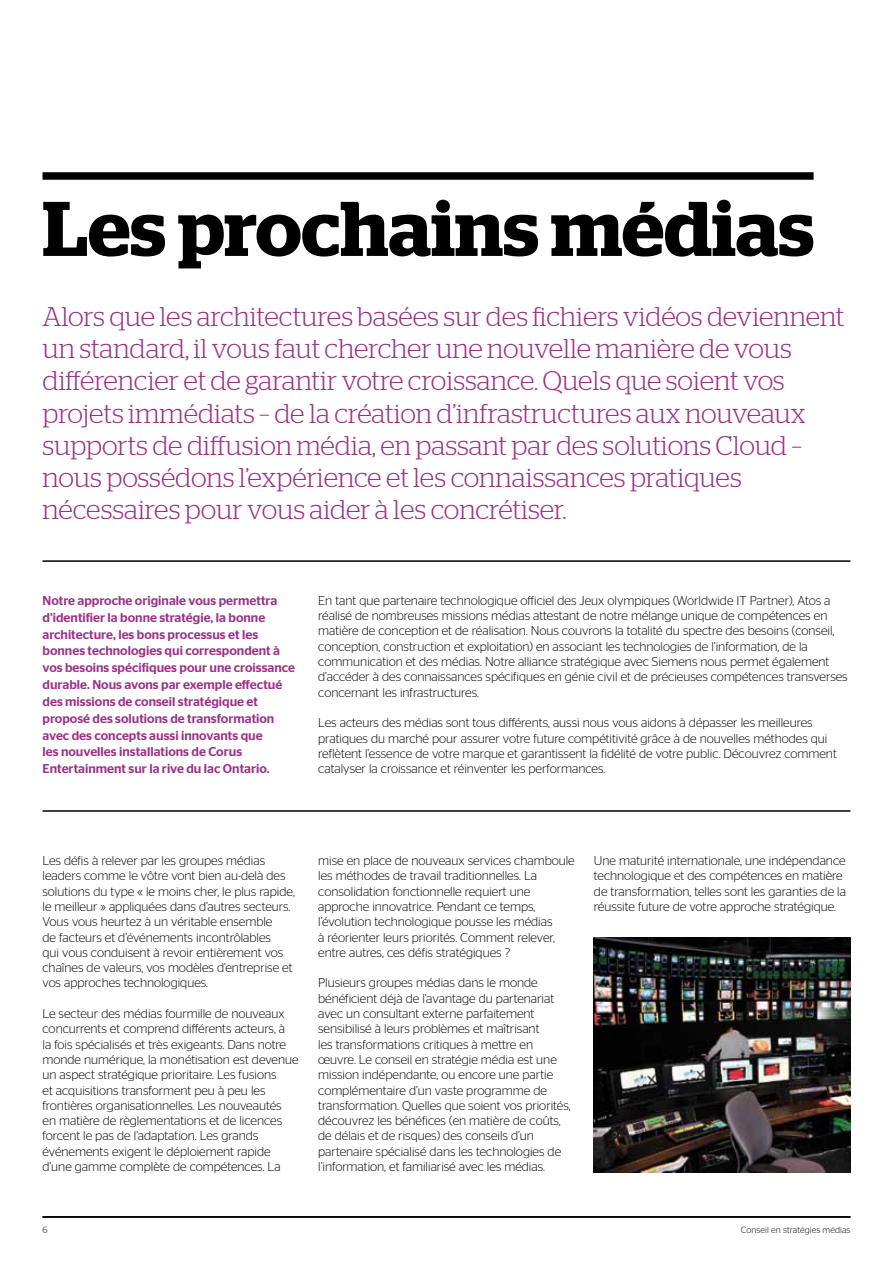
<style>
.page{position:relative;width:893px;height:1263px;background:#fff}
.page>*{position:absolute;margin:0;border:0;box-sizing:border-box;transform-origin:0 0}
.t1{font:600 77.25px "Stag";color:#000}
.t2{font:300 27px/32.2px "Stag";color:#9b3187}
.t3{font:300 12.75px/15.3px "Stag Sans";color:#000}
.t4{font:500 12.75px/16.8px "Stag Sans";color:#9b3187}
.t5{font:300 9px "Stag Sans";letter-spacing:.01em;color:#000}
</style>
<div class="page">
<div style="left:43px;top:172px;width:771px;height:8px;background:#000"></div>
<hr style="left:43px;top:560px;width:807px;height:2px;background:#000">
<hr style="left:43px;top:810px;width:807px;height:2px;background:#000">
<hr style="left:43px;top:1216px;width:807px;height:2px;background:#000">
<img style="left:594px;top:937px;width:256px;height:236px">
<h1 class="t1" style="left:43px;top:183px;width:773px">Les prochains médias</h1>
<p class="t2" style="left:43px;top:300px;width:803px">Alors que les architectures basées sur des fichiers vidéos deviennent un standard, il vous faut chercher une nouvelle manière de vous différencier et de garantir votre croissance. Quels que soient vos projets immédiats – de la création d’infrastructures aux nouveaux supports de diffusion média, en passant par des solutions Cloud – nous possédons l’expérience et les connaissances pratiques nécessaires pour vous aider à les concrétiser.</p>
<p class="t4" style="left:43px;top:592px;width:254px">Notre approche originale vous permettra d’identifier la bonne stratégie, la bonne architecture, les bons processus et les bonnes technologies qui correspondent à vos besoins spécifiques pour une croissance durable. Nous avons par exemple effectué des missions de conseil stratégique et proposé des solutions de transformation avec des concepts aussi innovants que<br>les nouvelles installations de Corus Entertainment sur la rive du lac Ontario.</p>
<p class="t3" style="left:318px;top:593px;width:531px">En tant que partenaire technologique officiel des Jeux olympiques (Worldwide IT Partner), Atos a réalisé de nombreuses missions médias attestant de notre mélange unique de compétences en matière de conception et de réalisation. Nous couvrons la totalité du spectre des besoins (conseil, conception, construction et exploitation) en associant les technologies de l’information, de la communication et des médias. Notre alliance stratégique avec Siemens nous permet également d’accéder à des connaissances spécifiques en génie civil et de précieuses compétences transverses concernant les infrastructures.</p>
<p class="t3" style="left:318px;top:715px;width:520px">Les acteurs des médias sont tous différents, aussi nous vous aidons à dépasser les meilleures pratiques du marché pour assurer votre future compétitivité grâce à de nouvelles méthodes qui reflètent l’essence de votre marque et garantissent la fidélité de votre public. Découvrez comment catalyser la croissance et réinventer les performances.</p>
<p class="t3" style="left:43px;top:853px;width:254px">Les défis à relever par les groupes médias leaders comme le vôtre vont bien au-delà des solutions du type « le moins cher, le plus rapide, le meilleur » appliquées dans d’autres secteurs.<br>Vous vous heurtez à un véritable ensemble<br>de facteurs et d’événements incontrôlables<br>qui vous conduisent à revoir entièrement vos chaînes de valeurs, vos modèles d’entreprise et vos approches technologiques.</p>
<p class="t3" style="left:43px;top:1006px;width:258px">Le secteur des médias fourmille de nouveaux concurrents et comprend différents acteurs, à<br>la fois spécialisés et très exigeants. Dans notre monde numérique, la monétisation est devenue un aspect stratégique prioritaire. Les fusions<br>et acquisitions transforment peu à peu les frontières organisationnelles. Les nouveautés<br>en matière de règlementations et de licences forcent le pas de l’adaptation. Les grands événements exigent le déploiement rapide d’une gamme complète de compétences. La</p>
<p class="t3" style="left:318px;top:853px;width:258px">mise en place de nouveaux services chamboule les méthodes de travail traditionnelles. La consolidation fonctionnelle requiert une approche innovatrice. Pendant ce temps, l’évolution technologique pousse les médias<br>à réorienter leurs priorités. Comment relever, entre autres, ces défis stratégiques ?</p>
<p class="t3" style="left:318px;top:975px;width:254px">Plusieurs groupes médias dans le monde bénéficient déjà de l’avantage du partenariat avec un consultant externe parfaitement sensibilisé à leurs problèmes et maîtrisant<br>les transformations critiques à mettre en œuvre. Le conseil en stratégie média est une mission indépendante, ou encore une partie complémentaire d’un vaste programme de transformation. Quelles que soient vos priorités, découvrez les bénéfices (en matière de coûts, de délais et de risques) des conseils d’un partenaire spécialisé dans les technologies de l’information, et familiarisé avec les médias.</p>
<p class="t3" style="left:594px;top:853px;width:254px">Une maturité internationale, une indépendance technologique et des compétences en matière de transformation, telles sont les garanties de la réussite future de votre approche stratégique.</p>
<p class="t5" style="left:43px;top:1225px;width:7px">6</p>
<p class="t5" style="left:741px;top:1225px;width:111px">Conseil en stratégies médias</p>
</div>
